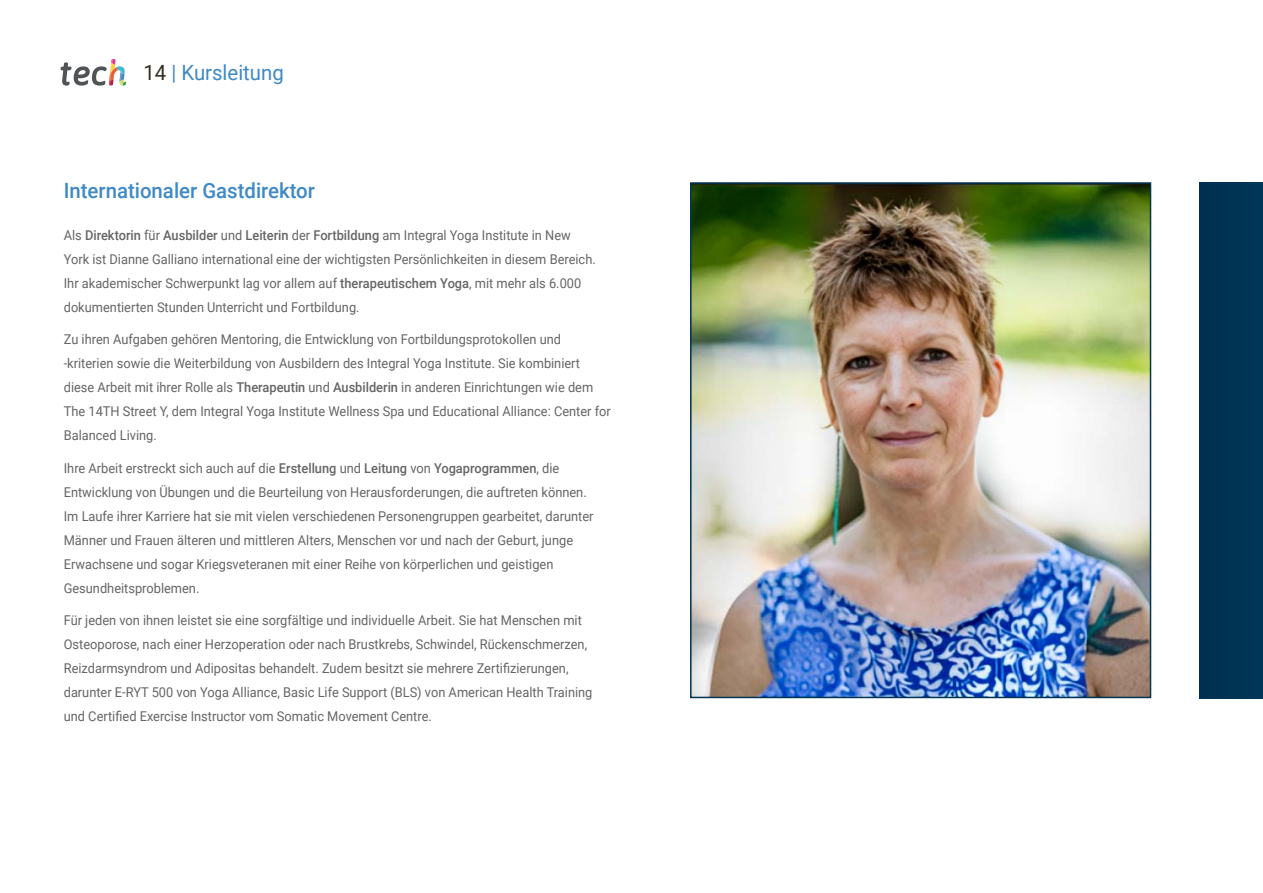
<style>
.page{position:relative;width:1263px;height:893px;background:#fff}
.page>*{position:absolute;margin:0;border:0;box-sizing:border-box;transform-origin:0 0}
.t1{font:500 21px "Roboto";color:#4089c5}
.t2{font:21px "Roboto";color:#4089c5}
.t3{font:13.5px/24px "Roboto";color:#656565;scale:.95 1}
.s1{color:#312e20}
.s2{font-weight:500}
</style>
<div class="page">
<svg style="left:61px;top:59px;width:65px;height:27px"></svg>
<div style="left:1199px;top:182px;width:64px;height:516px;background:#003354"></div>
<img style="left:693px;top:185px;width:455px;height:510px">
<div style="left:690px;top:182px;width:461px;height:516px;border:2px solid #003453"></div>
<h1 class="t2" style="left:144px;top:57px;width:142px"><span class="s1">14</span> | Kursleitung</h1>
<h1 class="t1" style="left:64px;top:176px;width:253px">Internationaler Gastdirektor</h1>
<p class="t3" style="left:64px;top:222px;width:561px">Als <span class="s2">Direktorin</span> für <span class="s2">Ausbilder</span> und <span class="s2">Leiterin</span> der <span class="s2">Fortbildung</span> am Integral Yoga Institute in New York ist Dianne Galliano international eine der wichtigsten Persönlichkeiten in diesem Bereich.<br>Ihr akademischer Schwerpunkt lag vor allem auf <span class="s2">therapeutischem Yoga</span>, mit mehr als 6.000 dokumentierten Stunden Unterricht und Fortbildung.</p>
<p class="t3" style="left:64px;top:327px;width:577px">Zu ihren Aufgaben gehören Mentoring, die Entwicklung von Fortbildungsprotokollen und -kriterien sowie die Weiterbildung von Ausbildern des Integral Yoga Institute. Sie kombiniert diese Arbeit mit ihrer Rolle als <span class="s2">Therapeutin</span> und <span class="s2">Ausbilderin</span> in anderen Einrichtungen wie dem The 14TH Street Y, dem Integral Yoga Institute Wellness Spa und Educational Alliance: Center for Balanced Living.</p>
<p class="t3" style="left:64px;top:455px;width:559px">Ihre Arbeit erstreckt sich auch auf die <span class="s2">Erstellung</span> und <span class="s2">Leitung</span> von <span class="s2">Yogaprogrammen</span>, die Entwicklung von Übungen und die Beurteilung von Herausforderungen, die auftreten können.<br>Im Laufe ihrer Karriere hat sie mit vielen verschiedenen Personengruppen gearbeitet, darunter Männer und Frauen älteren und mittleren Alters, Menschen vor und nach der Geburt, junge Erwachsene und sogar Kriegsveteranen mit einer Reihe von körperlichen und geistigen Gesundheitsproblemen.</p>
<p class="t3" style="left:64px;top:608px;width:558px">Für jeden von ihnen leistet sie eine sorgfältige und individuelle Arbeit. Sie hat Menschen mit Osteoporose, nach einer Herzoperation oder nach Brustkrebs, Schwindel, Rückenschmerzen, Reizdarmsyndrom und Adipositas behandelt. Zudem besitzt sie mehrere Zertifizierungen, darunter E-RYT 500 von Yoga Alliance, Basic Life Support (BLS) von American Health Training und Certified Exercise Instructor vom Somatic Movement Centre.</p>
</div>
